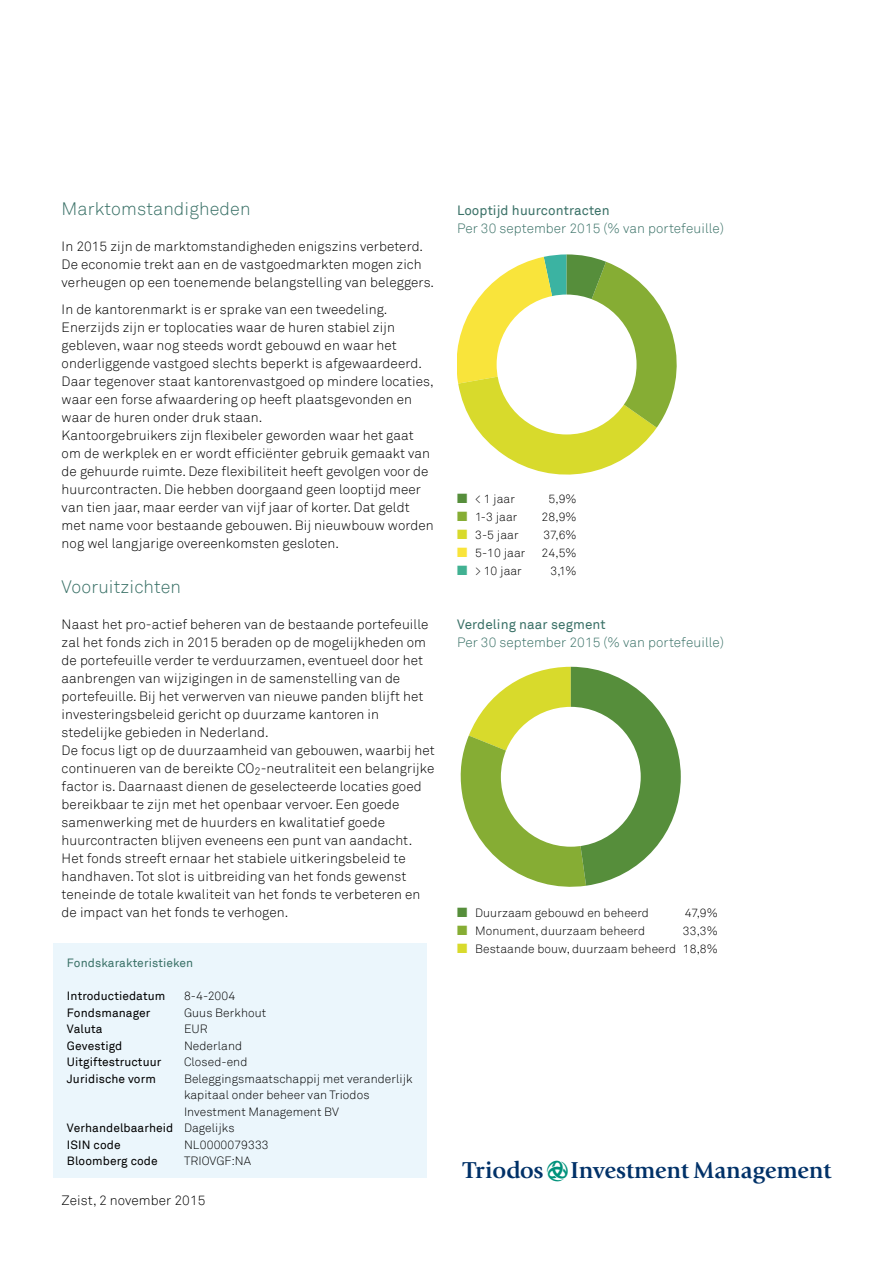
<style>
.page{position:relative;width:893px;height:1263px;background:#fff}
.page>*{position:absolute;margin:0;border:0;box-sizing:border-box;transform-origin:0 0}
.t1{font:24px "Triodos B";color:#003168}
.t2{font:300 18px "Akkurat";letter-spacing:.005em;color:#3a7167}
.t3{font:300 13.5px/18px "Akkurat";letter-spacing:.005em;color:#000}
.t4{font:300 13.5px "Akkurat";letter-spacing:.005em;color:#3a7167}
.t5{font:13.5px "Akkurat";letter-spacing:.005em;color:#3a7167}
.t6{font:300 12px "Akkurat";letter-spacing:.005em;color:#000}
.t7{font:12px "Akkurat";letter-spacing:.005em;color:#000}
.t8{font:12px "Akkurat";letter-spacing:.005em;color:#3a7167}
.s1{color:#568e3b}
.s2{color:#86ad34}
.s3{color:#d8da2c}
.s4{color:#f9e43b}
.s5{color:#41b192}
.s6{font-weight:300}
.s7{color:#00927b}
</style>
<div class="page">
<div style="left:53px;top:944px;width:373px;height:234px;background:#ebf6fc"></div>
<svg style="left:460px;top:667px;width:221px;height:220px"></svg>
<div style="left:501px;top:707px;width:140px;height:140px;background:#fff;border-radius:50%"></div>
<svg style="left:457px;top:254px;width:220px;height:221px"></svg>
<div style="left:497px;top:295px;width:139px;height:139px;background:#fff;border-radius:50%"></div>
<h2 class="t2" style="left:62px;top:198px;width:190px">Marktomstandigheden</h2>
<p class="t3" style="left:62px;top:237px;width:374px">In 2015 zijn de marktomstandigheden enigszins verbeterd.<br>De economie trekt aan en de vastgoedmarkten mogen zich verheugen op een toenemende belangstelling van beleggers.</p>
<p class="t3" style="left:62px;top:300px;width:374px">In de kantorenmarkt is er sprake van een tweedeling.<br>Enerzijds zijn er toplocaties waar de huren stabiel zijn gebleven, waar nog steeds wordt gebouwd en waar het onderliggende vastgoed slechts beperkt is afgewaardeerd.<br>Daar tegenover staat kantorenvastgoed op mindere locaties, waar een forse afwaardering op heeft plaatsgevonden en waar de huren onder druk staan.<br>Kantoorgebruikers zijn flexibeler geworden waar het gaat om de werkplek en er wordt efficiënter gebruik gemaakt van de gehuurde ruimte. Deze flexibiliteit heeft gevolgen voor de huurcontracten. Die hebben doorgaand geen looptijd meer van tien jaar, maar eerder van vijf jaar of korter. Dat geldt met name voor bestaande gebouwen. Bij nieuwbouw worden nog wel langjarige overeenkomsten gesloten.</p>
<h2 class="t2" style="left:62px;top:576px;width:121px">Vooruitzichten</h2>
<p class="t3" style="left:62px;top:615px;width:375px">Naast het pro-actief beheren van de bestaande portefeuille zal het fonds zich in 2015 beraden op de mogelijkheden om de portefeuille verder te verduurzamen, eventueel door het aanbrengen van wijzigingen in de samenstelling van de portefeuille. Bij het verwerven van nieuwe panden blijft het investeringsbeleid gericht op duurzame kantoren in stedelijke gebieden in Nederland.<br>De focus ligt op de duurzaamheid van gebouwen, waarbij het continueren van de bereikte CO<sub>2</sub>-neutraliteit een belangrijke factor is. Daarnaast dienen de geselecteerde locaties goed bereikbaar te zijn met het openbaar vervoer. Een goede samenwerking met de huurders en kwalitatief goede huurcontracten blijven eveneens een punt van aandacht.<br>Het fonds streeft ernaar het stabiele uitkeringsbeleid te handhaven. Tot slot is uitbreiding van het fonds gewenst teneinde de totale kwaliteit van het fonds te verbeteren en de impact van het fonds te verhogen.</p>
<p class="t5" style="left:457px;top:202px;width:154px">Looptijd huurcontracten</p>
<p class="t4" style="left:457px;top:220px;width:268px">Per 30 september 2015 (% van portefeuille)</p>
<p class="t6" style="left:457px;top:491px;width:59px"><span class="s1">■</span> &lt; 1 jaar</p>
<p class="t6" style="left:548px;top:491px;width:30px">5,9%</p>
<p class="t6" style="left:457px;top:509px;width:62px"><span class="s2">■</span> 1-3 jaar</p>
<p class="t6" style="left:542px;top:509px;width:37px">28,9%</p>
<p class="t6" style="left:457px;top:527px;width:63px"><span class="s3">■</span> 3-5 jaar</p>
<p class="t6" style="left:543px;top:527px;width:35px">37,6%</p>
<p class="t6" style="left:457px;top:545px;width:70px"><span class="s4">■</span> 5-10 jaar</p>
<p class="t6" style="left:542px;top:545px;width:37px">24,5%</p>
<p class="t6" style="left:457px;top:563px;width:66px"><span class="s5">■</span> &gt; 10 jaar</p>
<p class="t6" style="left:550px;top:563px;width:28px">3,1%</p>
<p class="t5" style="left:457px;top:616px;width:150px">Verdeling naar segment</p>
<p class="t4" style="left:457px;top:634px;width:268px">Per 30 september 2015 (% van portefeuille)</p>
<p class="t6" style="left:457px;top:905px;width:193px"><span class="s1">■</span> Duurzaam gebouwd en beheerd</p>
<p class="t6" style="left:685px;top:905px;width:35px">47,9%</p>
<p class="t6" style="left:457px;top:923px;width:189px"><span class="s2">■</span> Monument, duurzaam beheerd</p>
<p class="t6" style="left:683px;top:923px;width:37px">33,3%</p>
<p class="t6" style="left:457px;top:941px;width:262px"><span class="s3">■</span> Bestaande bouw, duurzaam beheerd 18,8%</p>
<p class="t8" style="left:67px;top:956px;width:128px">Fondskarakteristieken</p>
<p class="t7" style="left:67px;top:989px;width:100px">Introductiedatum</p>
<p class="t6" style="left:184px;top:989px;width:53px">8-4-2004</p>
<p class="t7" style="left:67px;top:1005px;width:85px">Fondsmanager</p>
<p class="t6" style="left:184px;top:1005px;width:84px">Guus Berkhout</p>
<p class="t7" style="left:67px;top:1022px;width:37px">Valuta</p>
<p class="t6" style="left:184px;top:1022px;width:25px">EUR</p>
<p class="t7" style="left:67px;top:1038px;width:57px">Gevestigd</p>
<p class="t6" style="left:184px;top:1038px;width:60px">Nederland</p>
<p class="t7" style="left:67px;top:1055px;width:96px">Uitgiftestructuur</p>
<p class="t6" style="left:184px;top:1055px;width:65px">Closed-end</p>
<p class="t7" style="left:67px;top:1071px;width:91px">Juridische vorm</p>
<p class="t6" style="left:184px;top:1071px;width:230px">Beleggingsmaatschappij met veranderlijk</p>
<p class="t6" style="left:184px;top:1088px;width:187px">kapitaal onder beheer van Triodos</p>
<p class="t6" style="left:184px;top:1104px;width:157px">Investment Management BV</p>
<p class="t7" style="left:67px;top:1121px;width:169px">Verhandelbaarheid <span class="s6">Dagelijks</span></p>
<p class="t7" style="left:67px;top:1137px;width:55px">ISIN code</p>
<p class="t6" style="left:184px;top:1137px;width:86px">NL0000079333</p>
<p class="t7" style="left:67px;top:1154px;width:92px">Bloomberg code</p>
<p class="t6" style="left:184px;top:1154px;width:69px">TRIOVGF:NA</p>
<h1 class="t1" style="left:463px;top:1160px;width:370px">T<span class="s7">L</span>IM</h1>
<p class="t3" style="left:62px;top:1191px;width:145px">Zeist, 2 november 2015</p>
</div>
